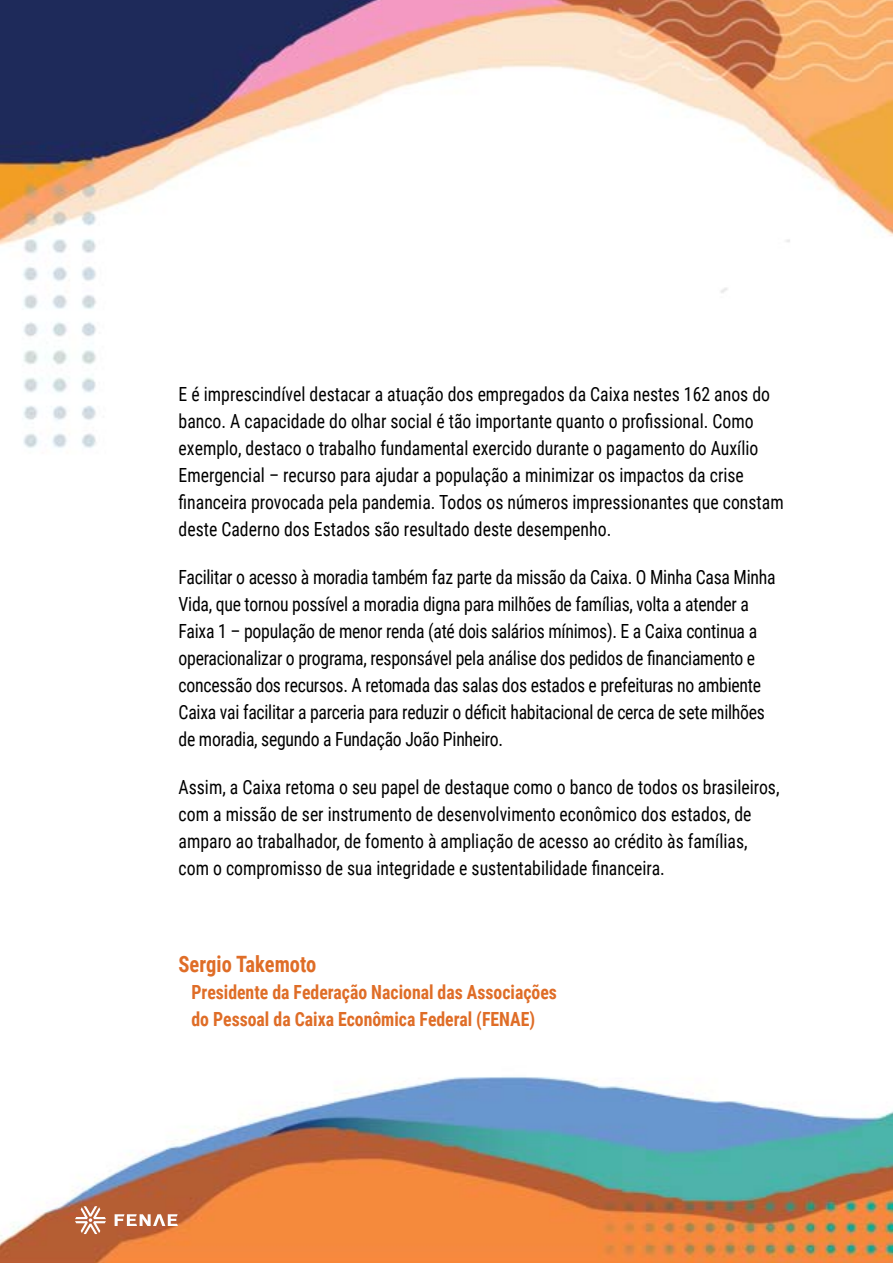
<style>
.page{position:relative;width:893px;height:1263px;background:#fff}
.page>*{position:absolute;margin:0;border:0;box-sizing:border-box;transform-origin:0 0}
.t1{font:700 22.5px "Roboto Condensed";color:#df6d27;scale:.91 1}
.t2{font:19.5px/27px "Roboto Condensed";color:#000;scale:.91 1}
.t3{font:700 19.5px/27px "Roboto Condensed";color:#df6d27;scale:.91 1}
</style>
<div class="page">
<img style="left:0;top:0;width:893px;height:1263px">
<svg style="left:62px;top:1196px;width:129px;height:39px;background:#c27855"></svg>
<p class="t2" style="left:179px;top:380px;width:666px">E é imprescindível destacar a atuação dos empregados da Caixa nestes 162 anos do banco. A capacidade do olhar social é tão importante quanto o profissional. Como exemplo, destaco o trabalho fundamental exercido durante o pagamento do Auxílio Emergencial – recurso para ajudar a população a minimizar os impactos da crise financeira provocada pela pandemia. Todos os números impressionantes que constam deste Caderno dos Estados são resultado deste desempenho.</p>
<p class="t2" style="left:179px;top:563px;width:658px">Facilitar o acesso à moradia também faz parte da missão da Caixa. O Minha Casa Minha Vida, que tornou possível a moradia digna para milhões de famílias, volta a atender a Faixa 1 – população de menor renda (até dois salários mínimos). E a Caixa continua a operacionalizar o programa, responsável pela análise dos pedidos de financiamento e concessão dos recursos. A retomada das salas dos estados e prefeituras no ambiente Caixa vai facilitar a parceria para reduzir o déficit habitacional de cerca de sete milhões de moradia, segundo a Fundação João Pinheiro.</p>
<p class="t2" style="left:179px;top:773px;width:662px">Assim, a Caixa retoma o seu papel de destaque como o banco de todos os brasileiros, com a missão de ser instrumento de desenvolvimento econômico dos estados, de amparo ao trabalhador, de fomento à ampliação de acesso ao crédito às famílias, com o compromisso de sua integridade e sustentabilidade financeira.</p>
<p class="t1" style="left:179px;top:948px;width:153px">Sergio Takemoto</p>
<p class="t3" style="left:191px;top:978px;width:403px">Presidente da Federação Nacional das Associações do Pessoal da Caixa Econômica Federal (FENAE)</p>
</div>
